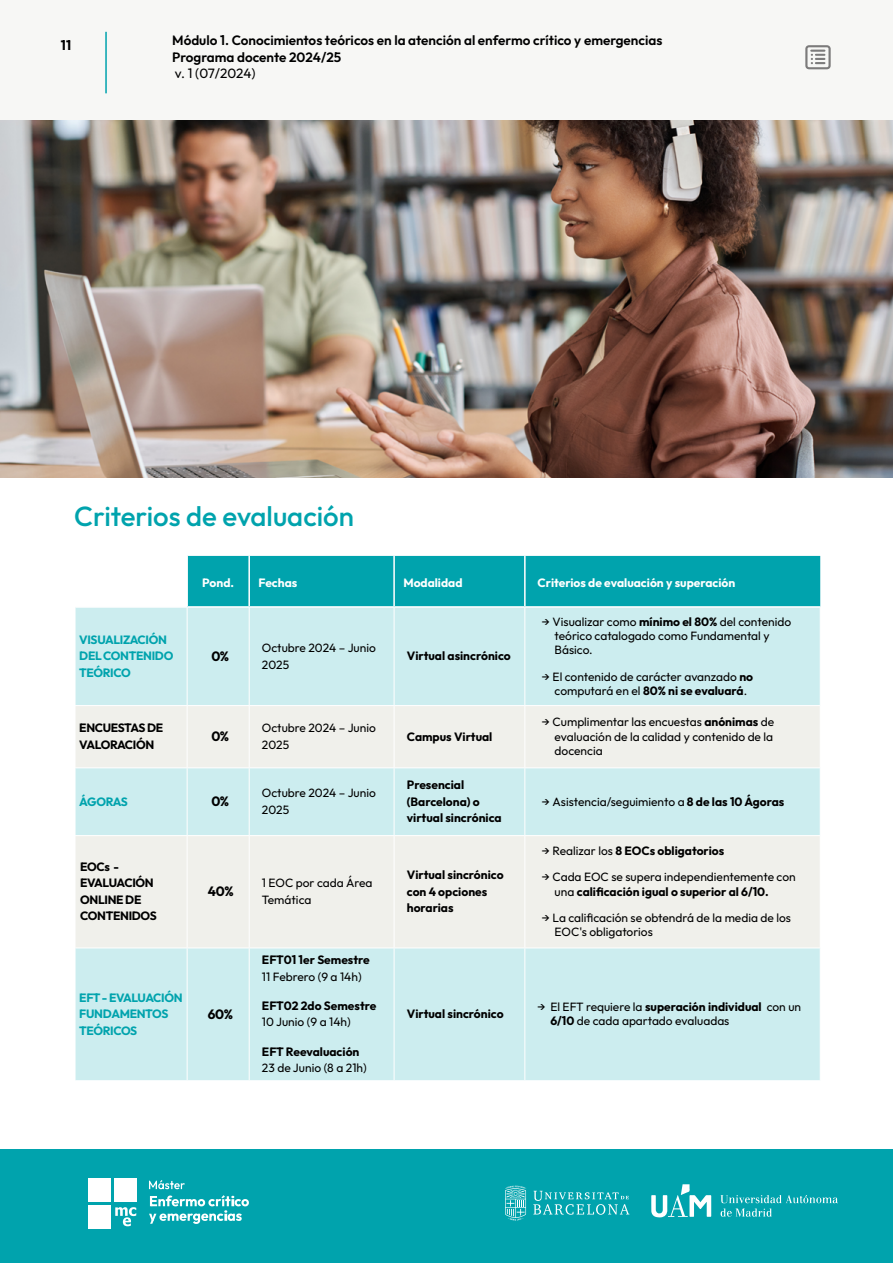
<style>
.page{position:relative;width:893px;height:1263px;background:#fff}
.page>*{position:absolute;margin:0;border:0;box-sizing:border-box;transform-origin:0 0}
.t1{font:500 27.6px "Outfit";color:#00a3ad}
.t2{font:600 13.5px/16.2px "Outfit";color:#000}
.t3{font:700 13.5px "Outfit";color:#000}
.t4{font:13.5px "Outfit";color:#000}
.t5{font:12px/14.4px "Outfit";color:#000}
.t6{font:700 12px/16.5px "Outfit";color:#000}
.t7{font:700 12px/16.5px "Outfit";letter-spacing:-.025em;color:#00a3ad}
.t8{font:700 12px "Outfit";color:#fff}
.t9{font:700 12px/16.5px "Outfit";letter-spacing:-.025em;color:#000}
.t10{font:700 12px/16.5px "Outfit";letter-spacing:-.03em;color:#000}
.s1{font-weight:700}
.s2{font-weight:400}
</style>
<div class="page">
<div style="left:0;top:1150px;width:893px;height:113px;background:#00a3ad"></div>
<div style="left:0;top:0;width:893px;height:121px;background:#f7f7f5"></div>
<svg style="left:115px;top:1207px;width:21px;height:19px"></svg>
<div style="left:89px;top:1178px;width:22px;height:24px;background:#fff"></div>
<div style="left:89px;top:1205px;width:22px;height:23px;background:#fff"></div>
<div style="left:114px;top:1178px;width:23px;height:24px;background:#fff"></div>
<svg style="left:149px;top:1180px;width:36px;height:9px"></svg>
<svg style="left:149px;top:1195px;width:100px;height:29px"></svg>
<hr style="left:105px;top:32px;width:2px;height:61px;background:#00a3ad">
<svg style="left:533px;top:1191px;width:96px;height:24px"></svg>
<svg style="left:505px;top:1186px;width:22px;height:34px"></svg>
<svg style="left:651px;top:1184px;width:60px;height:33px"></svg>
<svg style="left:720px;top:1195px;width:118px;height:22px"></svg>
<svg style="left:805px;top:45px;width:26px;height:24px"></svg>
<div style="left:188px;top:556px;width:632px;height:50px;background:#00a3ad"></div>
<div style="left:76px;top:608px;width:744px;height:472px;background:#ccedef"></div>
<div style="left:76px;top:706px;width:744px;height:61px;background:#f0f0eb"></div>
<div style="left:76px;top:836px;width:744px;height:111px;background:#f0f0eb"></div>
<hr style="left:248px;top:556px;width:2px;height:50px;background:#fff">
<hr style="left:393px;top:556px;width:2px;height:50px;background:#fff">
<hr style="left:524px;top:556px;width:2px;height:50px;background:#fff">
<hr style="left:187px;top:608px;width:1px;height:97px;background:#fff">
<hr style="left:249px;top:608px;width:1px;height:97px;background:#fff">
<hr style="left:394px;top:608px;width:1px;height:97px;background:#fff">
<hr style="left:524px;top:608px;width:1px;height:97px;background:#fff">
<hr style="left:75px;top:705px;width:112px;height:1px;background:#fff">
<hr style="left:187px;top:705px;width:62px;height:1px;background:#fff">
<hr style="left:187px;top:706px;width:1px;height:61px;background:#fff">
<hr style="left:249px;top:705px;width:145px;height:1px;background:#fff">
<hr style="left:249px;top:706px;width:1px;height:61px;background:#fff">
<hr style="left:394px;top:705px;width:131px;height:1px;background:#fff">
<hr style="left:394px;top:706px;width:1px;height:61px;background:#fff">
<hr style="left:525px;top:705px;width:296px;height:1px;background:#fff">
<hr style="left:524px;top:706px;width:1px;height:61px;background:#fff">
<hr style="left:75px;top:767px;width:112px;height:1px;background:#fff">
<hr style="left:187px;top:767px;width:62px;height:1px;background:#fff">
<hr style="left:187px;top:768px;width:1px;height:67px;background:#fff">
<hr style="left:249px;top:767px;width:145px;height:1px;background:#fff">
<hr style="left:249px;top:768px;width:1px;height:67px;background:#fff">
<hr style="left:394px;top:767px;width:131px;height:1px;background:#fff">
<hr style="left:394px;top:768px;width:1px;height:67px;background:#fff">
<hr style="left:525px;top:767px;width:296px;height:1px;background:#fff">
<hr style="left:524px;top:768px;width:1px;height:67px;background:#fff">
<hr style="left:75px;top:835px;width:112px;height:1px;background:#fff">
<hr style="left:187px;top:835px;width:62px;height:1px;background:#fff">
<hr style="left:187px;top:836px;width:1px;height:111px;background:#fff">
<hr style="left:249px;top:835px;width:145px;height:1px;background:#fff">
<hr style="left:249px;top:836px;width:1px;height:111px;background:#fff">
<hr style="left:394px;top:835px;width:131px;height:1px;background:#fff">
<hr style="left:394px;top:836px;width:1px;height:111px;background:#fff">
<hr style="left:525px;top:835px;width:296px;height:1px;background:#fff">
<hr style="left:524px;top:836px;width:1px;height:111px;background:#fff">
<hr style="left:75px;top:947px;width:112px;height:1px;background:#fff">
<hr style="left:187px;top:947px;width:62px;height:1px;background:#fff">
<hr style="left:187px;top:948px;width:1px;height:132px;background:#fff">
<hr style="left:249px;top:947px;width:145px;height:1px;background:#fff">
<hr style="left:249px;top:948px;width:1px;height:132px;background:#fff">
<hr style="left:394px;top:947px;width:131px;height:1px;background:#fff">
<hr style="left:394px;top:948px;width:1px;height:132px;background:#fff">
<hr style="left:525px;top:947px;width:296px;height:1px;background:#fff">
<hr style="left:524px;top:948px;width:1px;height:132px;background:#fff">
<img style="left:0;top:121px;width:893px;height:357px">
<p class="t3" style="left:61px;top:36px;width:12px">11</p>
<p class="t2" style="left:172px;top:33px;width:492px">Módulo 1. Conocimientos teóricos en la atención al enfermo crítico y emergencias<br>Programa docente 2024/25</p>
<p class="t4" style="left:175px;top:64px;width:82px">v. 1 (07/2024)</p>
<h1 class="t1" style="left:74px;top:498px;width:281px">Criterios de evaluación</h1>
<p class="t7" style="left:79px;top:632px;width:96px">VISUALIZACIÓN<br>DEL CONTENIDO<br>TEÓRICO</p>
<p class="t8" style="left:202px;top:575px;width:33px">Pond.</p>
<p class="t8" style="left:258px;top:575px;width:40px">Fechas</p>
<p class="t8" style="left:403px;top:575px;width:61px">Modalidad</p>
<p class="t8" style="left:538px;top:575px;width:199px">Criterios de evaluación y superación</p>
<p class="t3" style="left:211px;top:647px;width:19px">0%</p>
<p class="t5" style="left:262px;top:640px;width:115px;line-height:16.5px">Octubre 2024 – Junio<br>2025</p>
<p class="t6" style="left:407px;top:648px;width:105px">Virtual asincrónico</p>
<p class="t5" style="left:555px;top:614px;width:238px;text-indent:-13px">→ Visualizar como <span class="s1">mínimo el 80%</span> del contenido teórico catalogado como Fundamental y<br>Básico.</p>
<p class="t5" style="left:542px;top:670px;width:213px;text-align:center">→ El contenido de carácter avanzado <span class="s1">no </span>computará en el <span class="s1">80% ni se evaluará</span>.</p>
<p class="t10" style="left:79px;top:720px;width:86px">ENCUESTAS DE<br>VALORACIÓN</p>
<p class="t3" style="left:211px;top:728px;width:19px">0%</p>
<p class="t5" style="left:262px;top:720px;width:115px;line-height:16.5px">Octubre 2024 – Junio<br>2025</p>
<p class="t6" style="left:407px;top:729px;width:87px">Campus Virtual</p>
<p class="t7" style="left:79px;top:794px;width:50px">ÁGORAS</p>
<p class="t3" style="left:211px;top:793px;width:19px">0%</p>
<p class="t5" style="left:262px;top:785px;width:115px;line-height:16.5px">Octubre 2024 – Junio<br>2025</p>
<p class="t6" style="left:407px;top:777px;width:96px">Presencial (Barcelona) o virtual sincrónica</p>
<p class="t9" style="left:80px;top:859px;width:78px">EOCs -<br>EVALUACIÓN<br>ONLINE DE<br>CONTENIDOS</p>
<p class="t3" style="left:208px;top:883px;width:27px">40%</p>
<p class="t5" style="left:262px;top:875px;width:112px;line-height:16.5px">1 EOC por cada Área<br>Temática</p>
<p class="t6" style="left:407px;top:867px;width:98px">Virtual sincrónico con 4 opciones horarias</p>
<p class="t5" style="left:555px;top:715px;width:221px;text-align:justify;text-indent:-13px">→ Cumplimentar las encuestas <span class="s1">anónimas</span> de evaluación de la calidad y contenido de la docencia</p>
<p class="t5" style="left:542px;top:794px;width:244px">→ Asistencia/seguimiento a <span class="s1">8 de las 10 Ágoras</span></p>
<p class="t6" style="left:542px;top:843px;width:184px"><span class="s2">→ Realizar los</span> 8 EOCs obligatorios</p>
<p class="t5" style="left:555px;top:870px;width:243px;text-indent:-13px">→ Cada EOC se supera independientemente con una <span class="s1">calificación igual o superior al 6/10.</span></p>
<p class="t5" style="left:555px;top:911px;width:238px;text-indent:-13px">→ La calificación se obtendrá de la media de los<br>EOC's obligatorios</p>
<p class="t7" style="left:79px;top:990px;width:105px">EFT - EVALUACIÓN<br>FUNDAMENTOS<br>TEÓRICOS</p>
<p class="t3" style="left:208px;top:1005px;width:27px">60%</p>
<p class="t6" style="left:262px;top:952px;width:109px">EFT01 1er Semestre</p>
<p class="t5" style="left:262px;top:969px;width:101px">11 Febrero (9 a 14h)</p>
<p class="t6" style="left:262px;top:998px;width:116px">EFT02 2do Semestre</p>
<p class="t5" style="left:262px;top:1015px;width:90px">10 Junio (9 a 14h)</p>
<p class="t6" style="left:262px;top:1044px;width:99px">EFT Reevaluación</p>
<p class="t5" style="left:262px;top:1061px;width:106px">23 de Junio (8 a 21h)</p>
<p class="t6" style="left:407px;top:1006px;width:98px">Virtual sincrónico</p>
<p class="t5" style="left:550px;top:1000px;width:252px;text-indent:-13px">→ El EFT requiere la <span class="s1">superación individual</span> con un<br><span class="s1">6/10</span> de cada apartado evaluadas</p>
</div>
